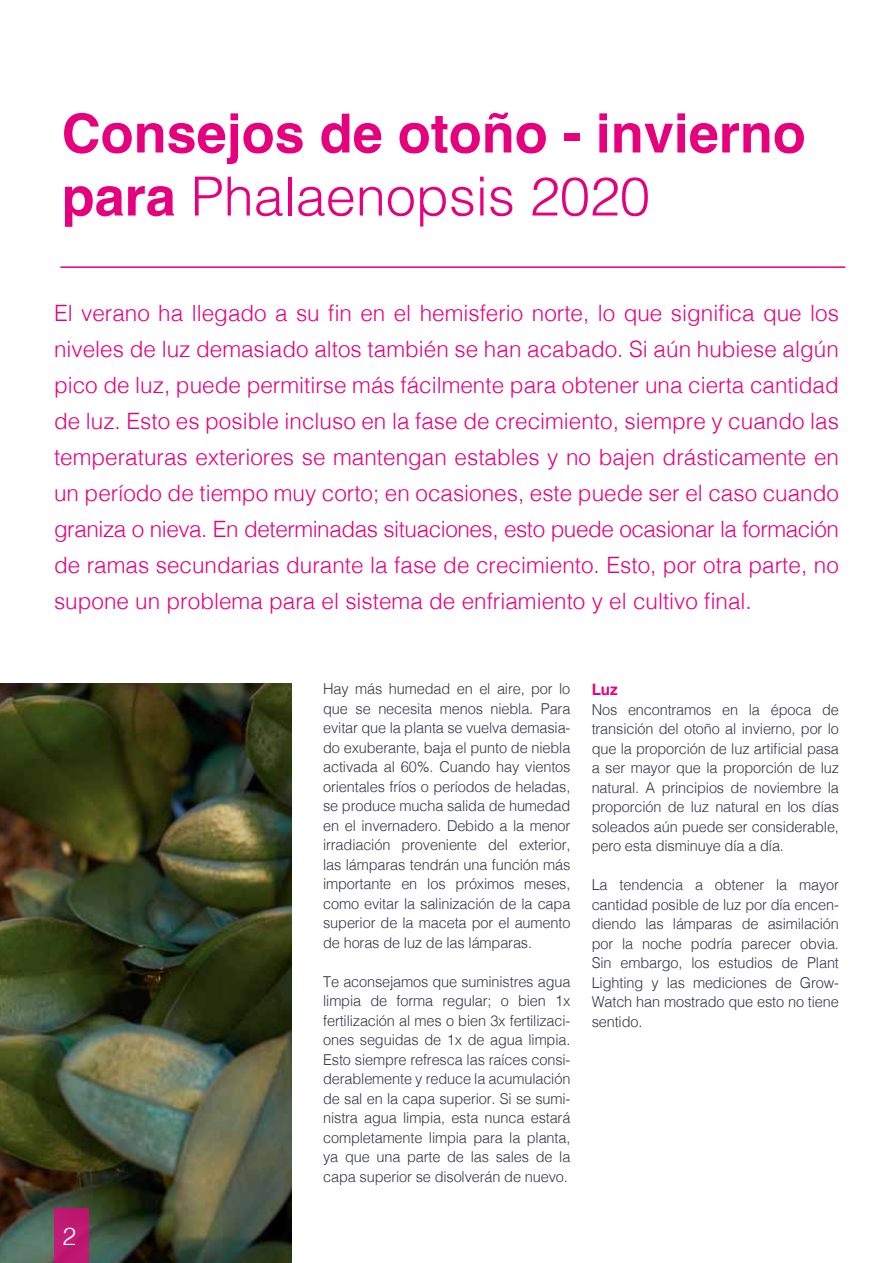
<style>
.page{position:relative;width:893px;height:1263px;background:#fff}
.page>*{position:absolute;margin:0;border:0;box-sizing:border-box;transform-origin:0 0}
.t1{font:700 54px/63px "Helvetica";color:#e6007d}
.t2{font:300 24.75px "Helvetica";color:#fff}
.t3{font:300 22.5px/36px "Helvetica";color:#e6007d;text-align:justify}
.t4{font:700 15.75px "Helvetica";color:#e6007d}
.t5{font:300 15px/19.5px "Helvetica";letter-spacing:-.01em;color:#333547;text-align:justify}
.s1{font-weight:300}
</style>
<div class="page">
<img style="left:0;top:683px;width:291px;height:580px">
<div style="left:54px;top:1209px;width:34px;height:54px;background:#bf1972"></div>
<hr style="left:60px;top:266px;width:785px;height:2px;background:#e6007d">
<h1 class="t1" style="left:62px;top:103px;width:746px">Consejos de otoño - invierno para <span class="s1">Phalaenopsis 2020</span></h1>
<p class="t3" style="left:54px;top:294px;width:786px">El verano ha llegado a su fin en el hemisferio norte, lo que significa que los niveles de luz demasiado altos también se han acabado. Si aún hubiese algún pico de luz, puede permitirse más fácilmente para obtener una cierta cantidad de luz. Esto es posible incluso en la fase de crecimiento, siempre y cuando las temperaturas exteriores se mantengan estables y no bajen drásticamente en un período de tiempo muy corto; en ocasiones, este puede ser el caso cuando graniza o nieva. En determinadas situaciones, esto puede ocasionar la formación de ramas secundarias durante la fase de crecimiento. Esto, por otra parte, no supone un problema para el sistema de enfriamiento y el cultivo final.</p>
<h2 class="t2" style="left:63px;top:1215px;width:15px">2</h2>
<p class="t5" style="left:323px;top:678px;width:249px">Hay más humedad en el aire, por lo que se necesita menos niebla. Para evitar que la planta se vuelva demasia&shy;do exuberante, baja el punto de niebla activada al 60%. Cuando hay vientos orientales fríos o períodos de heladas, se produce mucha salida de humedad en el invernadero. Debido a la menor irradiación proveniente del exterior, las lámparas tendrán una función más importante en los próximos meses, como evitar la salinización de la capa superior de la maceta por el aumento de horas de luz de las lámparas.</p>
<p class="t5" style="left:323px;top:970px;width:249px">Te aconsejamos que suministres agua limpia de forma regular; o bien 1x fertilización al mes o bien 3x fertilizaci&shy;ones seguidas de 1x de agua limpia.<br>Esto siempre refresca las raíces consi&shy;derablemente y reduce la acumulación de sal en la capa superior. Si se sumi&shy;nistra agua limpia, esta nunca estará completamente limpia para la planta, ya que una parte de las sales de la capa superior se disolverán de nuevo.</p>
<p class="t4" style="left:592px;top:677px;width:28px">Luz</p>
<p class="t5" style="left:592px;top:698px;width:249px">Nos encontramos en la época de transición del otoño al invierno, por lo que la proporción de luz artificial pasa a ser mayor que la proporción de luz natural. A principios de noviembre la proporción de luz natural en los días soleados aún puede ser considerable, pero esta disminuye día a día.</p>
<p class="t5" style="left:592px;top:874px;width:249px">La tendencia a obtener la mayor cantidad posible de luz por día encen&shy;diendo las lámparas de asimilación por la noche podría parecer obvia.<br>Sin embargo, los estudios de Plant Lighting y las mediciones de Grow-Watch han mostrado que esto no tiene sentido.</p>
</div>
